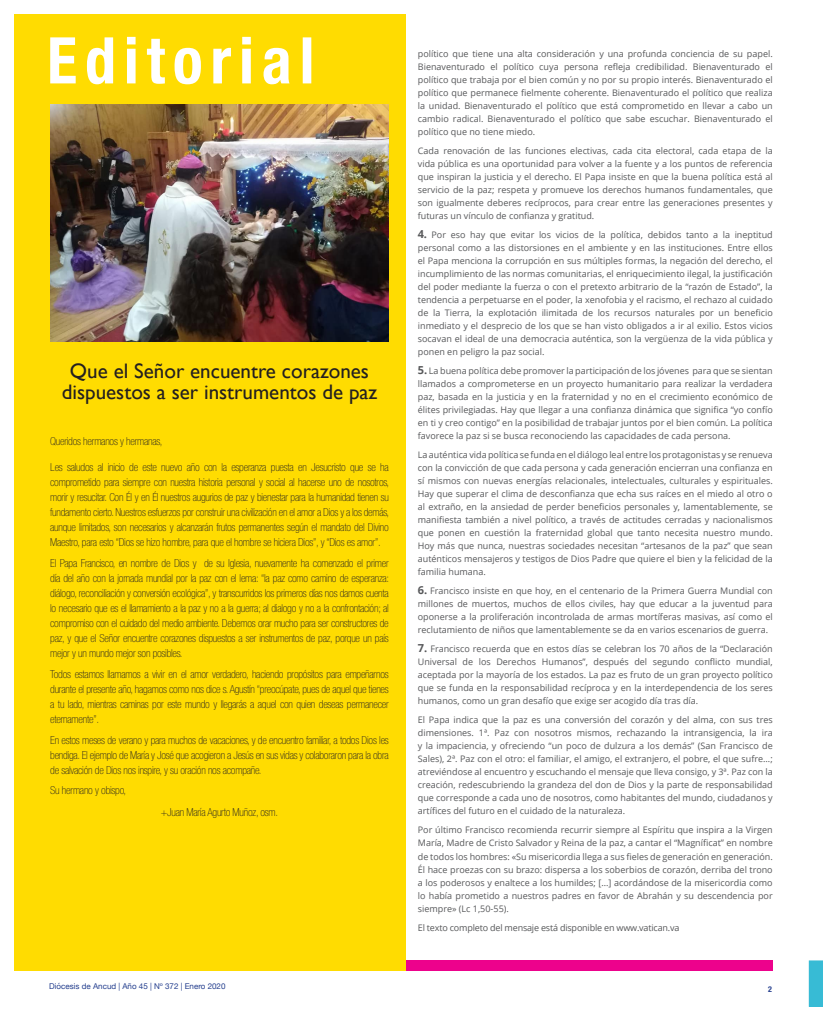
<style>
.page{position:relative;width:823px;height:1021px;background:#fff}
.page>*{position:absolute;margin:0;border:0;box-sizing:border-box;transform-origin:0 0}
.t1{font:21px/21px "Gill Sans";color:#231f20;text-align:center}
.t2{font:100 condensed 11px/15px "Helvetica Neue LT Std";letter-spacing:-.02em;color:#231f20;text-align:justify}
.t3{font:9px/13px "Open Sans";color:#57585a;text-align:justify}
.t4{font:9px "Open Sans";letter-spacing:-.02em;color:#57585a}
.t5{font:8px "Helvetica Neue";color:#253f8e}
.t6{font:700 condensed 8px "Helvetica Neue";color:#253f8e}
.s1{font-weight:700;font-size:11px}
</style>
<div class="page">
<div style="left:14px;top:14px;width:391px;height:956px;background:#ffdc01"></div>
<img style="left:50px;top:104px;width:338px;height:238px">
<svg style="left:50px;top:37px;width:261px;height:47px"></svg>
<div style="left:405px;top:960px;width:367px;height:10px;background:#ed028c"></div>
<svg style="left:808px;top:960px;width:14px;height:46px"></svg>
<p class="t1" style="left:62px;top:360px;width:317px">Que el Señor encuentre corazones dispuestos a ser instrumentos de paz</p>
<p class="t2" style="left:50px;top:433px;width:113px">Queridos hermanos y hermanas,</p>
<p class="t2" style="left:50px;top:460px;width:340px">Les saludos al inicio de este nuevo año con la esperanza puesta en Jesucristo que se ha comprometido para siempre con nuestra historia personal y social al hacerse uno de nosotros, morir y resucitar. Con Él y en Él nuestros augurios de paz y bienestar para la humanidad tienen su fundamento cierto. Nuestros esfuerzos por construir una civilización en el amor a Dios y a los demás, aunque limitados, son necesarios y alcanzarán frutos permanentes según el mandato del Divino Maestro, para esto “Dios se hizo hombre, para que el hombre se hiciera Dios”, y “Dios es amor”.</p>
<p class="t2" style="left:50px;top:555px;width:340px">El Papa Francisco, en nombre de Dios y de su Iglesia, nuevamente ha comenzado el primer día del año con la jornada mundial por la paz con el lema: “la paz como camino de esperanza: diálogo, reconciliación y conversión ecológica”, y transcurridos los primeros días nos damos cuenta lo necesario que es el llamamiento a la paz y no a la guerra; al dialogo y no a la confrontación; al compromiso con el cuidado del medio ambiente. Debemos orar mucho para ser constructores de paz, y que el Señor encuentre corazones dispuestos a ser instrumentos de paz, porque un país mejor y un mundo mejor son posibles.</p>
<p class="t2" style="left:50px;top:666px;width:340px">Todos estamos llamamos a vivir en el amor verdadero, haciendo propósitos para empeñarnos durante el presente año, hagamos como nos dice s. Agustín “preocúpate, pues de aquel que tienes a tu lado, mientras caminas por este mundo y llegarás a aquel con quien deseas permanecer eternamente”.</p>
<p class="t2" style="left:50px;top:732px;width:340px">En estos meses de verano y para muchos de vacaciones, y de encuentro familiar, a todos Dios les bendiga. El ejemplo de María y José que acogieron a Jesús en sus vidas y colaboraron para la obra de salvación de Dios nos inspire, y su oración nos acompañe.</p>
<p class="t2" style="left:50px;top:782px;width:77px">Su hermano y obispo,</p>
<p class="t2" style="left:161px;top:804px;width:119px">+Juan María Agurto Muñoz, osm.</p>
<p class="t3" style="left:417px;top:47px;width:356px">político que tiene una alta consideración y una profunda conciencia de su papel.<br>Bienaventurado el político cuya persona refleja credibilidad. Bienaventurado el político que trabaja por el bien común y no por su propio interés. Bienaventurado el político que permanece fielmente coherente. Bienaventurado el político que realiza la unidad. Bienaventurado el político que está comprometido en llevar a cabo un cambio radical. Bienaventurado el político que sabe escuchar. Bienaventurado el político que no tiene miedo.</p>
<p class="t3" style="left:417px;top:144px;width:356px">Cada renovación de las funciones electivas, cada cita electoral, cada etapa de la vida pública es una oportunidad para volver a la fuente y a los puntos de referencia que inspiran la justicia y el derecho. El Papa insiste en que la buena política está al servicio de la paz; respeta y promueve los derechos humanos fundamentales, que son igualmente deberes recíprocos, para crear entre las generaciones presentes y futuras un vínculo de confianza y gratitud.</p>
<p class="t3" style="left:417px;top:228px;width:356px"><span class="s1">4.</span> Por eso hay que evitar los vicios de la política, debidos tanto a la ineptitud personal como a las distorsiones en el ambiente y en las instituciones. Entre ellos el Papa menciona la corrupción en sus múltiples formas, la negación del derecho, el incumplimiento de las normas comunitarias, el enriquecimiento ilegal, la justificación del poder mediante la fuerza o con el pretexto arbitrario de la “razón de Estado”, la tendencia a perpetuarse en el poder, la xenofobia y el racismo, el rechazo al cuidado de la Tierra, la explotación ilimitada de los recursos naturales por un beneficio inmediato y el desprecio de los que se han visto obligados a ir al exilio. Estos vicios socavan el ideal de una democracia auténtica, son la vergüenza de la vida pública y ponen en peligro la paz social.</p>
<p class="t3" style="left:417px;top:364px;width:356px"><span class="s1">5.</span> La buena política debe promover la participación de los jóvenes para que se sientan llamados a comprometerse en un proyecto humanitario para realizar la verdadera paz, basada en la justicia y en la fraternidad y no en el crecimiento económico de élites privilegiadas. Hay que llegar a una confianza dinámica que significa “yo confío en ti y creo contigo” en la posibilidad de trabajar juntos por el bien común. La política favorece la paz si se busca reconociendo las capacidades de cada persona.</p>
<p class="t3" style="left:417px;top:448px;width:356px">La auténtica vida política se funda en el diálogo leal entre los protagonistas y se renueva con la convicción de que cada persona y cada generación encierran una confianza en sí mismos con nuevas energías relacionales, intelectuales, culturales y espirituales.<br>Hay que superar el clima de desconfianza que echa sus raíces en el miedo al otro o al extraño, en la ansiedad de perder beneficios personales y, lamentablemente, se manifiesta también a nivel político, a través de actitudes cerradas y nacionalismos que ponen en cuestión la fraternidad global que tanto necesita nuestro mundo.<br>Hoy más que nunca, nuestras sociedades necesitan “artesanos de la paz” que sean auténticos mensajeros y testigos de Dios Padre que quiere el bien y la felicidad de la familia humana.</p>
<p class="t3" style="left:417px;top:584px;width:356px"><span class="s1">6.</span> Francisco insiste en que hoy, en el centenario de la Primera Guerra Mundial con millones de muertos, muchos de ellos civiles, hay que educar a la juventud para oponerse a la proliferación incontrolada de armas mortíferas masivas, así como el reclutamiento de niños que lamentablemente se da en varios escenarios de guerra.</p>
<p class="t3" style="left:417px;top:642px;width:356px"><span class="s1">7.</span> Francisco recuerda que en estos días se celebran los 70 años de la “Declaración Universal de los Derechos Humanos”, después del segundo conflicto mundial, aceptada por la mayoría de los estados. La paz es fruto de un gran proyecto político que se funda en la responsabilidad recíproca y en la interdependencia de los seres humanos, como un gran desafío que exige ser acogido día tras día.</p>
<p class="t3" style="left:417px;top:713px;width:356px">El Papa indica que la paz es una conversión del corazón y del alma, con sus tres dimensiones. 1ª. Paz con nosotros mismos, rechazando la intransigencia, la ira y la impaciencia, y ofreciendo “un poco de dulzura a los demás” (San Francisco de Sales), 2ª. Paz con el otro: el familiar, el amigo, el extranjero, el pobre, el que sufre...; atreviéndose al encuentro y escuchando el mensaje que lleva consigo, y 3ª. Paz con la creación, redescubriendo la grandeza del don de Dios y la parte de responsabilidad que corresponde a cada uno de nosotros, como habitantes del mundo, ciudadanos y artífices del futuro en el cuidado de la naturaleza.</p>
<p class="t3" style="left:417px;top:823px;width:356px">Por último Francisco recomienda recurrir siempre al Espíritu que inspira a la Virgen María, Madre de Cristo Salvador y Reina de la paz, a cantar el “Magníficat” en nombre de todos los hombres: «Su misericordia llega a sus fieles de generación en generación.<br>Él hace proezas con su brazo: dispersa a los soberbios de corazón, derriba del trono a los poderosos y enaltece a los humildes; […] acordándose de la misericordia como lo había prometido a nuestros padres en favor de Abrahán y su descendencia por siempre» (Lc 1,50-55).</p>
<p class="t4" style="left:417px;top:921px;width:263px">El texto completo del mensaje está disponible en www.vatican.va</p>
<p class="t5" style="left:49px;top:980px;width:178px">Diócesis de Ancud | Año 45 | Nº 372 | Enero 2020</p>
<p class="t6" style="left:767px;top:982px;width:5px">2</p>
</div>
